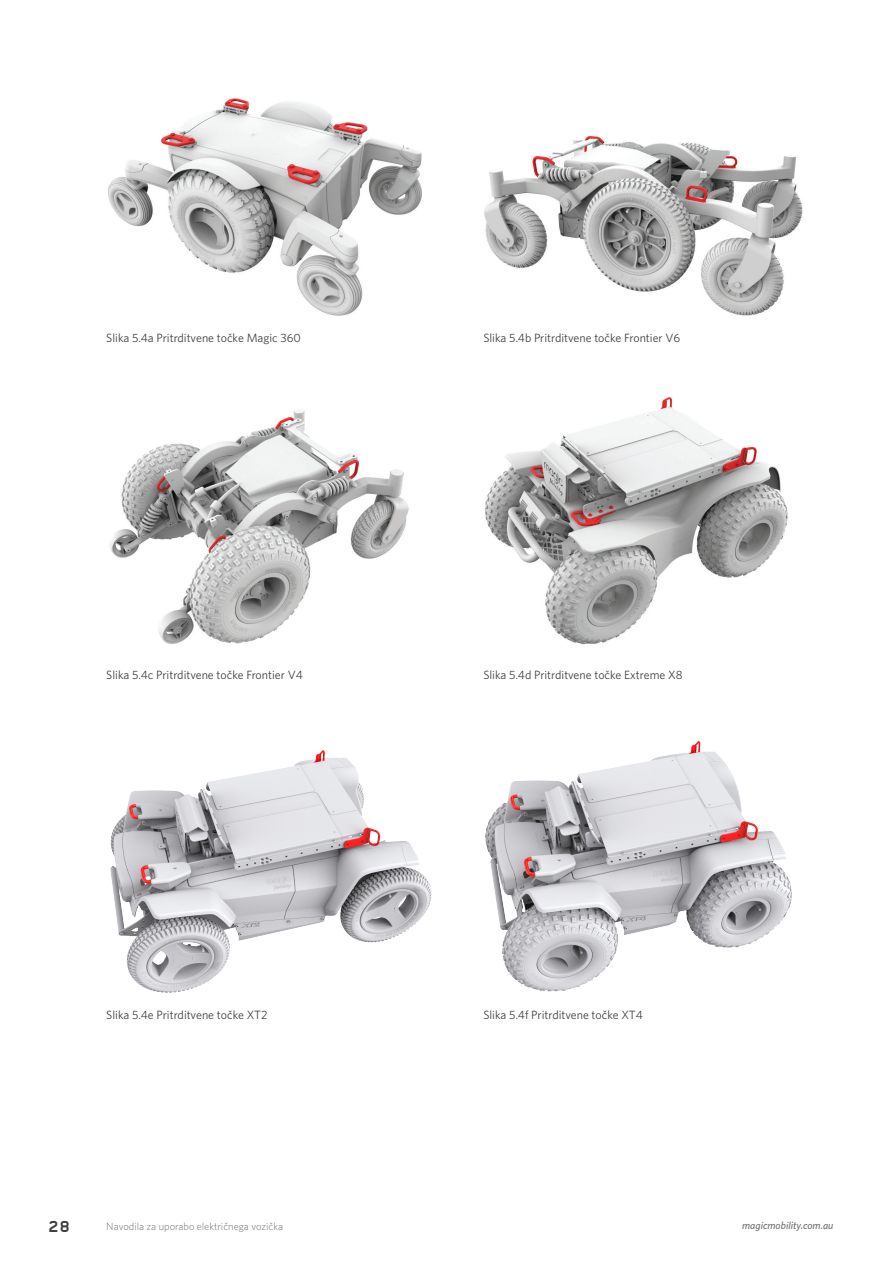
<style>
.page{position:relative;width:893px;height:1263px;background:#fff}
.page>*{position:absolute;margin:0;border:0;box-sizing:border-box;transform-origin:0 0}
.t1{font:15px "Alpha Headline";color:#3f4042}
.Picture_footnote{font:12px "Whitney";color:#3f4042}
.t2{font:300 10.5px "Whitney";color:#6c6f72}
.t3{font:italic 500 10.5px "Whitney";color:#6c6f72}
</style>
<div class="page">
<img style="left:108px;top:98px;width:314px;height:218px">
<img style="left:484px;top:136px;width:319px;height:180px">
<img style="left:110px;top:410px;width:299px;height:234px">
<img style="left:485px;top:397px;width:303px;height:248px">
<img style="left:110px;top:750px;width:322px;height:243px">
<img style="left:485px;top:741px;width:307px;height:251px">
<p class="Picture_footnote" style="left:106px;top:330px;width:196px">Slika 5.4a Pritrditvene točke Magic 360</p>
<p class="Picture_footnote" style="left:106px;top:667px;width:198px">Slika 5.4c Pritrditvene točke Frontier V4</p>
<p class="Picture_footnote" style="left:483px;top:330px;width:199px">Slika 5.4b Pritrditvene točke Frontier V6</p>
<p class="Picture_footnote" style="left:483px;top:667px;width:201px">Slika 5.4d Pritrditvene točke Extreme X8</p>
<p class="Picture_footnote" style="left:106px;top:1006px;width:163px">Slika 5.4e Pritrditvene točke XT2</p>
<p class="Picture_footnote" style="left:483px;top:1006px;width:161px">Slika 5.4f Pritrditvene točke XT4</p>
<p class="t1" style="left:48px;top:1216px;width:24px">28</p>
<p class="t2" style="left:106px;top:1219px;width:178px">Navodila za uporabo električnega vozička</p>
<p class="t3" style="left:742px;top:1219px;width:93px">magicmobility.com.au</p>
</div>
